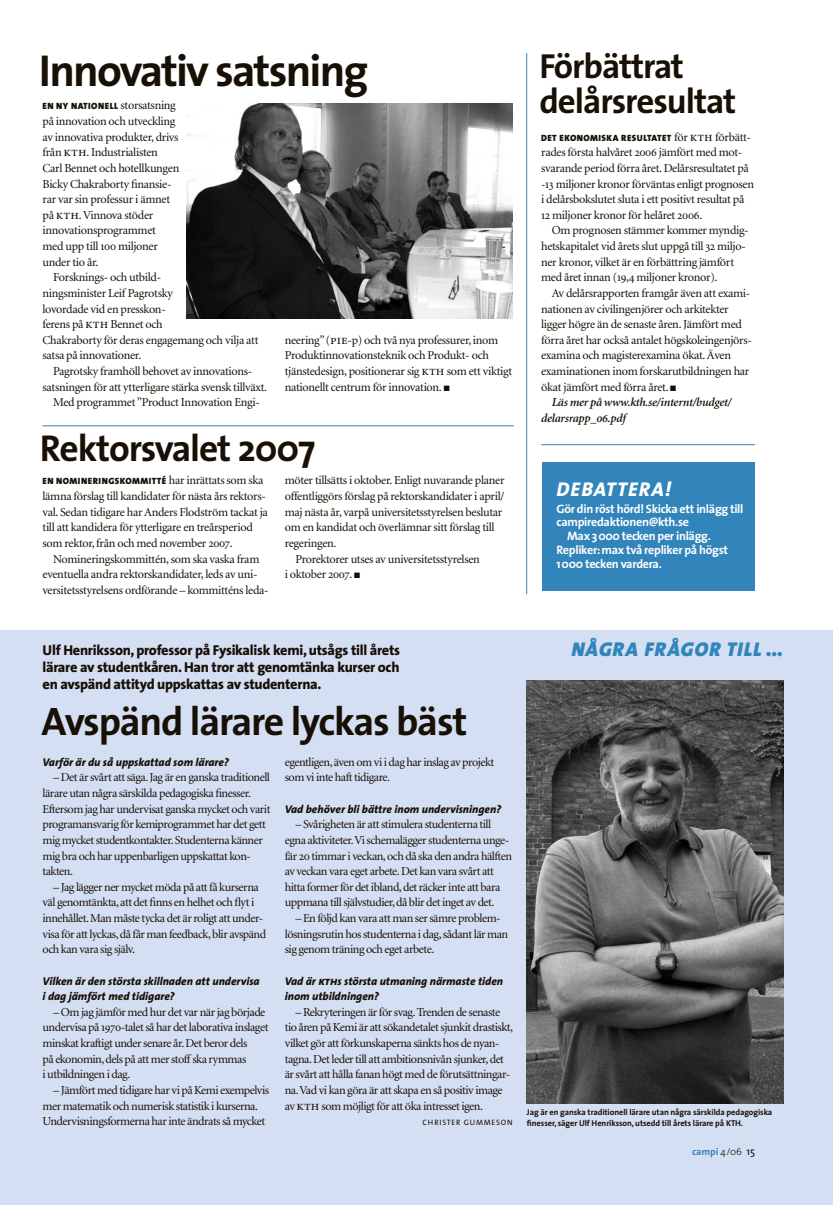
<style>
.page{position:relative;width:833px;height:1205px;background:#fff}
.page>*{position:absolute;margin:0;border:0;box-sizing:border-box;transform-origin:0 0}
.t1{font:700 45px "The Sans";letter-spacing:-.04em;color:#181005}
.t2{font:700 40px "The Sans";letter-spacing:-.03em;color:#181005}
.t3{font:700 37.5px "The Sans";letter-spacing:-.03em;color:#181005}
.t4{font:700 35px/35px "The Sans";letter-spacing:-.03em;color:#181005}
.t5{font:italic 900 20px "The Sans";letter-spacing:.05em;color:#3285bb}
.t6{font:italic 800 20px "The Sans";letter-spacing:.06em;color:#fff}
.t7{font:800 14.38px/16.9px "The Sans";letter-spacing:-.02em;color:#181005;text-align:justify}
.t8{font:12.25px/15.6px "Minion";letter-spacing:-.03em;color:#181005}
.t9{font:700 12.25px "The Sans";letter-spacing:-.025em;color:#fff}
.t10{font:italic 600 12.25px "Minion";letter-spacing:-.02em;color:#181005}
.t11{font:italic 800 11.25px/15.6px "The Sans";color:#181005}
.t12{font:700 10px "The Sans";color:#3285bb}
.t13{font:900 9px "The Sans";letter-spacing:.05em;color:#181005}
.t14{font:700 8.5px/11.2px "The Sans";letter-spacing:-.01em;color:#181005}
.t15{font:7.75px "The Sans";letter-spacing:.1em;color:#181005}
.s1{font-family:"Minion";font-weight:400;font-size:12.25px}
.s2{font-family:"Minion Regular SC";font-weight:400;font-size:13.75px}
.s3{font-family:"Minion Regular SC"}
.s4{font-family:"Minion Semibold Italic SC";font-weight:400;font-style:normal}
.s5{font-family:"Minion Regular SC";font-size:13.75px}
.s6{font-family:"The Sans Extra Bold Caps";font-weight:400;font-size:11.88px}
.s7{font-weight:300;color:#181005}
.s8{font-weight:400;font-size:10.62px;color:#181005}
</style>
<div class="page">
<div style="left:0;top:631px;width:833px;height:574px;background:#d5dff4"></div>
<img style="left:527px;top:680px;width:256px;height:423px">
<div style="left:542px;top:462px;width:213px;height:128px;background:#3285bb"></div>
<hr style="left:541px;top:444px;width:214px;height:1px;background:#3285bb">
<hr style="left:526px;top:53px;width:1px;height:541px;background:#3285bb">
<img style="left:187px;top:104px;width:326px;height:215px">
<hr style="left:43px;top:425px;width:471px;height:1px;background:#3285bb">
<h1 class="t1" style="left:39px;top:50px;width:331px">Innovativ satsning</h1>
<h3 class="t4" style="left:539px;top:51px;width:198px">Förbättrat delårsresultat</h3>
<p class="t13" style="left:541px;top:134px;width:211px">DET EKONOMISKA RESULTATET <span class="s1">för</span> <span class="s2">kth</span> <span class="s1">förbätt-</span></p>
<p class="t8" style="left:541px;top:146px;width:214px">rades första halvåret <span class="s3">2006</span> jämfört med mot&shy;svarande period förra året. Delårsresultatet på <span class="s3">-13</span> miljoner kronor förväntas enligt prognosen i delårsbokslutet sluta i ett positivt resultat på <span class="s3">12</span> miljoner kronor för helåret <span class="s3">2006</span>.</p>
<p class="t8" style="left:541px;top:224px;width:209px;text-indent:11px">Om prognosen stämmer kommer myndig&shy;hetskapitalet vid årets slut uppgå till <span class="s3">32</span> miljo&shy;ner kronor, vilket är en förbättring jämfört med året innan (<span class="s3">19,4</span> miljoner kronor).</p>
<p class="t8" style="left:552px;top:286px;width:200px">Av delårsrapporten framgår även att exami-</p>
<p class="t8" style="left:541px;top:302px;width:189px">nationen av civilingenjörer och arkitekter</p>
<p class="t8" style="left:541px;top:317px;width:202px">ligger högre än de senaste åren. Jämfört med</p>
<p class="t8" style="left:541px;top:333px;width:212px">förra året har också antalet högskoleingenjörs-</p>
<p class="t8" style="left:541px;top:349px;width:191px">examina och magisterexamina ökat. Även</p>
<p class="t8" style="left:541px;top:364px;width:210px">examinationen inom forskarutbildningen har</p>
<p class="t8" style="left:541px;top:380px;width:137px">ökat jämfört med förra året. ■</p>
<p class="t10" style="left:552px;top:398px;width:181px">Läs mer på www.kth.se/internt/budget/</p>
<p class="t10" style="left:541px;top:413px;width:86px">delarsrapp_<span class="s4">06</span>.pdf</p>
<p class="t13" style="left:43px;top:102px;width:135px">EN NY NATIONELL <span class="s1">storsatsning</span></p>
<p class="t8" style="left:43px;top:114px;width:138px">på innovation och utveckling av innovativa produkter, drivs från <span class="s5">kth</span>. Industrialisten<br>Carl Bennet och hotellkungen<br>Bicky Chakraborty finansie&shy;rar var sin professur i ämnet på <span class="s5">kth</span>. Vinnova stöder innovationsprogrammet med upp till <span class="s3">100</span> miljoner under tio år.</p>
<p class="t8" style="left:43px;top:271px;width:217px;text-indent:11px">Forsknings- och utbild-<br>ningsminister Leif Pagrotsky<br>lovordade vid en presskon-<br>ferens på <span class="s5">kth</span> Bennet och<br>Chakraborty för deras engagemang och vilja att satsa på innovationer.</p>
<p class="t8" style="left:43px;top:364px;width:226px;text-align:center">Pagrotsky framhöll behovet av innovations&shy;satsningen för att ytterligare stärka svensk tillväxt.<br>Med programmet ”Product Innovation Engi-</p>
<p class="t8" style="left:285px;top:333px;width:229px">neering” (<span class="s5">pie</span>-p) och två nya professurer, inom Produkt innovationsteknik och Produkt- och tjänste design, positionerar sig <span class="s5">kth</span> som ett viktigt nationellt centrum för innovation. ■</p>
<h3 class="t3" style="left:40px;top:432px;width:277px">Rektorsvalet 2007</h3>
<p class="t13" style="left:43px;top:477px;width:222px">EN NOMINERINGSKOMMITTÉ <span class="s1">har inrättats som ska</span></p>
<p class="t8" style="left:43px;top:489px;width:227px">lämna förslag till kandidater för nästa års rektors&shy;val. Sedan tidigare har Anders Flodström tackat ja till att kandidera för ytterligare en treårsperiod som rektor, från och med november <span class="s3">2007</span>.</p>
<p class="t8" style="left:43px;top:552px;width:228px;text-indent:11px">Nomineringskommittén, som ska vaska fram eventuella andra rektorskandidater, leds av uni&shy;versitetsstyrelsens ordförande – kommitténs leda-</p>
<p class="t8" style="left:285px;top:474px;width:221px">möter tillsätts i oktober. Enligt nuvarande planer</p>
<p class="t8" style="left:285px;top:489px;width:221px">offentliggörs förslag på rektorskandidater i april/</p>
<p class="t8" style="left:285px;top:505px;width:219px">maj nästa år, varpå universitetsstyrelsen beslutar</p>
<p class="t8" style="left:285px;top:521px;width:211px">om en kandidat och överlämnar sitt förslag till</p>
<p class="t8" style="left:285px;top:536px;width:53px">regeringen.</p>
<p class="t8" style="left:295px;top:552px;width:186px">Prorektorer utses av universitetsstyrelsen</p>
<p class="t8" style="left:285px;top:567px;width:77px">i oktober <span class="s3">2007</span>. ■</p>
<p class="t7" style="left:43px;top:643px;width:359px">Ulf Henriksson, professor på Fysikalisk kemi, utsågs till årets lärare av studentkåren. Han tror att genomtänka kurser och en avspänd attityd uppskattas av studenterna.</p>
<h2 class="t2" style="left:42px;top:704px;width:427px">Avspänd lärare lyckas bäst</h2>
<h3 class="t6" style="left:556px;top:481px;width:116px">DEBATTERA!</h3>
<p class="t9" style="left:556px;top:503px;width:188px">Gör din röst hörd! Skicka ett inlägg till</p>
<p class="t9" style="left:556px;top:517px;width:134px">campiredaktionen@kth.se</p>
<p class="t9" style="left:567px;top:531px;width:145px">Max 3 000 tecken per inlägg.</p>
<p class="t9" style="left:556px;top:544px;width:173px">Repliker: max två repliker på högst</p>
<p class="t9" style="left:556px;top:558px;width:107px">1 000 tecken vardera.</p>
<h3 class="t5" style="left:571px;top:640px;width:213px">NÅGRA FRÅGOR TILL …</h3>
<p class="t11" style="left:43px;top:755px;width:188px">Varför är du så uppskattad som lärare?</p>
<p class="t8" style="left:43px;top:771px;width:229px;text-indent:11px">– Det är svårt att säga. Jag är en ganska traditionell lärare utan några särskilda pedagogiska finesser.<br>Eftersom jag har undervisat ganska mycket och varit programansvarig för kemiprogrammet har det gett mig mycket studentkontakter. Studenterna känner mig bra och har uppenbarligen uppskattat kon&shy;takten.</p>
<p class="t8" style="left:43px;top:880px;width:225px;text-indent:11px">– Jag lägger ner mycket möda på att få kurserna väl genomtänkta, att det finns en helhet och flyt i innehållet. Man måste tycka det är roligt att under&shy;visa för att lyckas, då får man feedback, blir avspänd och kan vara sig själv.</p>
<p class="t11" style="left:43px;top:973px;width:219px">Vilken är den största skillnaden att undervisa i dag jämfört med tidigare?</p>
<p class="t8" style="left:43px;top:1005px;width:227px;text-indent:11px">– Om jag jämför med hur det var när jag började undervisa på <span class="s3">1970</span>-talet så har det laborativa inslaget minskat kraftigt under senare år. Det beror dels<br>på ekonomin, dels på att mer stoff ska rymmas<br>i utbildningen i dag.</p>
<p class="t8" style="left:43px;top:1083px;width:228px;text-indent:11px">– Jämfört med tidigare har vi på Kemi exempelvis mer matematik och numerisk statistik i kurserna.<br>Undervisningsformerna har inte ändrats så mycket</p>
<p class="t8" style="left:285px;top:755px;width:211px">egentligen, även om vi i dag har inslag av projekt som vi inte haft tidigare.</p>
<p class="t11" style="left:285px;top:802px;width:218px">Vad behöver bli bättre inom undervisningen?</p>
<p class="t8" style="left:285px;top:817px;width:229px;text-indent:11px">– Svårigheten är att stimulera studenterna till egna aktiviteter. Vi schemalägger studenterna unge&shy;fär <span class="s3">20</span> timmar i veckan, och då ska den andra hälften av veckan vara eget arbete. Det kan vara svårt att hitta former för det ibland, det räcker inte att bara uppmana till självstudier, då blir det inget av det.</p>
<p class="t8" style="left:285px;top:911px;width:225px;text-indent:11px">– En följd kan vara att man ser sämre problem&shy;lösningsrutin hos studenterna i dag, sådant lär man sig genom träning och eget arbete.</p>
<p class="t11" style="left:285px;top:973px;width:220px">Vad är <span class="s6">kth</span>s största utmaning närmaste tiden inom utbildningen?</p>
<p class="t8" style="left:285px;top:1005px;width:230px;text-indent:11px">– Rekryteringen är för svag. Trenden de senaste tio åren på Kemi är att sökandetalet sjunkit drastiskt, vilket gör att förkunskaperna sänkts hos de nyan&shy;tagna. Det leder till att ambitionsnivån sjunker, det är svårt att hålla fanan högt med de förutsättningar&shy;na. Vad vi kan göra är att skapa en så positiv image av <span class="s5">kth</span> som möjligt för att öka intresset igen.</p>
<p class="t15" style="left:422px;top:1119px;width:92px">CHRISTER GUMMESON</p>
<p class="t14" style="left:527px;top:1107px;width:247px">Jag är en ganska traditionell lärare utan några särskilda pedagogiska finesser, säger Ulf Henriksson, utsedd till årets lärare på KTH.</p>
<p class="t12" style="left:692px;top:1147px;width:64px">campi <span class="s7">4/06</span> <span class="s8">15</span></p>
</div>
